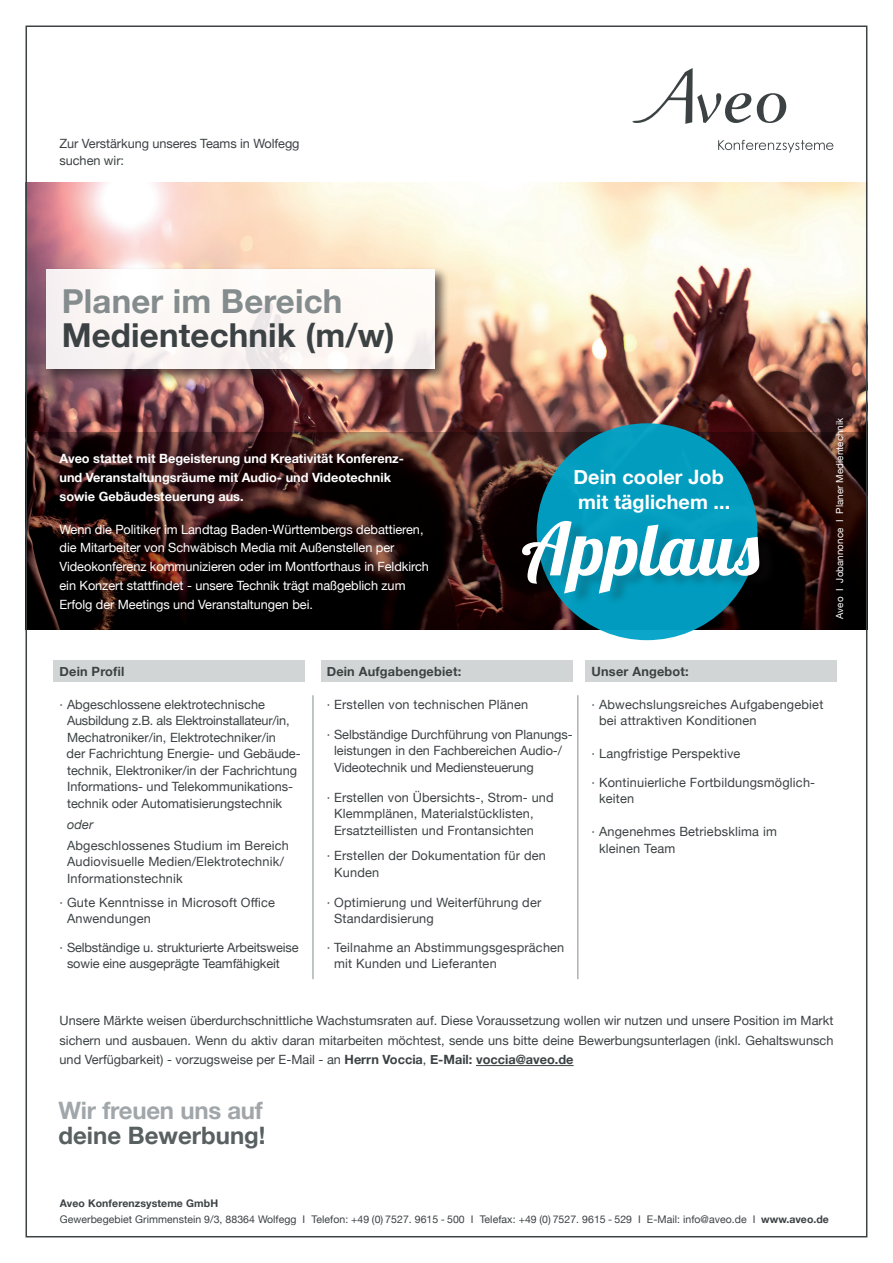
<style>
.page{position:relative;width:893px;height:1263px;background:#fff}
.page>*{position:absolute;margin:0;border:0;box-sizing:border-box;transform-origin:0 0}
.t1{font:72.6px "Lobster";letter-spacing:.01em;color:#fff}
.t2{font:700 33px "Helvetica Neue";letter-spacing:.005em;color:#3c4244}
.t3{font:700 33px "Helvetica Neue";letter-spacing:.005em;color:#848c8d}
.t4{font:700 24px "Helvetica Neue";letter-spacing:-.01em;color:#a0a6a9}
.t5{font:700 24px "Helvetica Neue";color:#596062}
.t6{font:700 19.8px "Helvetica Neue";letter-spacing:.005em;color:#fff}
.t7{font:12.75px/16.5px "Helvetica Neue";letter-spacing:.01em;color:#3c4244}
.t8{font:12.75px "Helvetica Neue";letter-spacing:-.005em;color:#fff}
.t9{font:700 12.75px "Helvetica Neue";color:#fff}
.t10{font:12.75px/16.5px "Helvetica Neue";letter-spacing:-.01em;color:#3c4244}
.t11{font:700 12.75px "Helvetica Neue";letter-spacing:.015em;color:#3c4244}
.t12{font:italic 12.75px "Helvetica Neue";color:#3c4244}
.t13{font:10.5px "Helvetica Neue";letter-spacing:.005em;color:#3c4244}
.t14{font:700 10.5px "Helvetica Neue";letter-spacing:.01em;color:#3c4244}
.t15{font:9.75px "Helvetica Neue";letter-spacing:.01em;color:#fff}
.s1{font-weight:700}
</style>
<div class="page">
<img style="left:29px;top:183px;width:835px;height:249px">
<div style="left:44px;top:266px;width:406px;height:118px;background:#231f20;opacity:.75"></div>
<div style="left:47px;top:269px;width:388px;height:100px;background:linear-gradient(to bottom,#fffcf9,#f7f1f0)"></div>
<div style="left:53px;top:660px;width:252px;height:21px;background:#d1d5d6"></div>
<div style="left:321px;top:660px;width:252px;height:21px;background:#d1d5d6"></div>
<div style="left:585px;top:660px;width:252px;height:21px;background:#d1d5d6"></div>
<hr style="left:476px;top:1065px;width:98px;height:1px;background:#3c4244">
<svg style="left:757px;top:93px;width:29px;height:30px"></svg>
<svg style="left:718px;top:140px;width:115px;height:13px"></svg>
<svg style="left:632px;top:68px;width:119px;height:56px"></svg>
<svg style="left:29px;top:432px;width:835px;height:197px;background:#210f0d"></svg>
<hr style="left:313px;top:695px;width:1px;height:284px;background:#848c8d">
<hr style="left:578px;top:695px;width:1px;height:284px;background:#848c8d">
<div style="left:537px;top:423px;width:220px;height:217px;background:#029cbe;border-radius:50%"></div>
<div style="left:527px;top:521px;width:250px;height:85px;background:#231f20;opacity:.21"></div>
<p class="t7" style="left:60px;top:136px;width:242px">Zur Verstärkung unseres Teams in Wolfegg</p>
<p class="t7" style="left:60px;top:153px;width:66px">suchen wir:</p>
<p class="t3" style="left:62px;top:275px;width:282px">Planer im Bereich</p>
<p class="t2" style="left:62px;top:309px;width:334px">Medientechnik (m/w)</p>
<p class="t9" style="left:60px;top:449px;width:346px">Aveo stattet mit Begeisterung und Kreativität Konferenz-</p>
<p class="t9" style="left:60px;top:467px;width:333px">und Veranstaltungsräume mit Audio- und Videotechnik</p>
<p class="t9" style="left:60px;top:486px;width:186px">sowie Gebäudesteuerung aus.</p>
<p class="t8" style="left:60px;top:520px;width:365px">Wenn die Politiker im Landtag Baden-Württembergs debattieren,</p>
<p class="t8" style="left:60px;top:539px;width:336px">die Mitarbeiter von Schwäbisch Media mit Außenstellen per</p>
<p class="t8" style="left:60px;top:557px;width:371px">Videokonferenz kommunizieren oder im Montforthaus in Feldkirch</p>
<p class="t8" style="left:60px;top:576px;width:347px">ein Konzert stattfindet - unsere Technik trägt maßgeblich zum</p>
<p class="t8" style="left:60px;top:595px;width:255px">Erfolg der Meetings und Veranstaltungen bei.</p>
<p class="t6" style="left:573px;top:461px;width:152px">Dein cooler Job</p>
<p class="t6" style="left:578px;top:486px;width:154px">mit täglichem ...</p>
<p class="t1" style="left:521px;top:503px;width:240px">Applaus</p>
<p class="t15" style="left:832px;top:619px;width:203px;rotate:-90deg">Aveo I Jobannonce I Planer Medientechnik</p>
<p class="t11" style="left:60px;top:661px;width:66px">Dein Profil</p>
<p class="t7" style="left:67px;top:696px;width:224px;text-indent:-8px">· Abgeschlossene elektrotechnische<br>Ausbildung z.B. als Elektroinstallateur/in,<br>Mechatroniker/in, Elektrotechniker/in</p>
<p class="t7" style="left:67px;top:746px;width:236px">der Fachrichtung Energie- und Gebäude&shy;technik, Elektroniker/in der Fachrichtung Informations- und Telekommunikations&shy;technik oder Automatisierungstechnik</p>
<p class="t12" style="left:67px;top:815px;width:28px">oder</p>
<p class="t7" style="left:67px;top:837px;width:223px">Abgeschlossenes Studium im Bereich<br>Audiovisuelle Medien/Elektrotechnik/<br>Informationstechnik</p>
<p class="t7" style="left:67px;top:894px;width:210px;text-indent:-8px">· Gute Kenntnisse in Microsoft Office<br>Anwendungen</p>
<p class="t10" style="left:67px;top:939px;width:233px;text-indent:-8px">· Selbständige u. strukturierte Arbeitsweise sowie eine ausgeprägte Teamfähigkeit</p>
<p class="t11" style="left:327px;top:661px;width:136px">Dein Aufgabengebiet:</p>
<p class="t7" style="left:327px;top:696px;width:203px">· Erstellen von technischen Plänen</p>
<p class="t7" style="left:334px;top:726px;width:240px;text-indent:-8px">· Selbständige Durchführung von Planungs&shy;leistungen in den Fachbereichen Audio-/<br>Videotechnik und Mediensteuerung</p>
<p class="t7" style="left:334px;top:789px;width:221px;text-indent:-8px">· Erstellen von Übersichts-, Strom- und<br>Klemmplänen, Materialstücklisten,</p>
<p class="t7" style="left:334px;top:822px;width:201px">Ersatzteillisten und Frontansichten</p>
<p class="t7" style="left:334px;top:848px;width:213px;text-indent:-8px">· Erstellen der Dokumentation für den<br>Kunden</p>
<p class="t7" style="left:334px;top:894px;width:209px;text-indent:-8px">· Optimierung und Weiterführung der<br>Standardisierung</p>
<p class="t7" style="left:334px;top:939px;width:232px;text-indent:-8px">· Teilnahme an Abstimmungsgesprächen mit Kunden und Lieferanten</p>
<p class="t11" style="left:592px;top:661px;width:99px">Unser Angebot:</p>
<p class="t7" style="left:599px;top:696px;width:226px;text-indent:-8px">· Abwechslungsreiches Aufgabengebiet bei attraktiven Konditionen</p>
<p class="t7" style="left:592px;top:746px;width:150px">· Langfristige Perspektive</p>
<p class="t7" style="left:599px;top:774px;width:218px;text-indent:-8px">· Kontinuierliche Fortbildungsmöglich&shy;keiten</p>
<p class="t7" style="left:592px;top:824px;width:187px">· Angenehmes Betriebsklima im</p>
<p class="t7" style="left:599px;top:840px;width:78px">kleinen Team</p>
<p class="t7" style="left:60px;top:1012px;width:775px;line-height:19.5px;text-align:justify">Unsere Märkte weisen überdurchschnittliche Wachstumsraten auf. Diese Voraussetzung wollen wir nutzen und unsere Position im Markt sichern und ausbauen. Wenn du aktiv daran mitarbeiten möchtest, sende uns bitte deine Bewerbungsunterlagen (inkl. Gehaltswunsch und Verfügbarkeit) - vorzugsweise per E-Mail - an <span class="s1">Herrn Voccia</span>, <span class="s1">E-Mail: voccia@aveo.de</span></p>
<p class="t4" style="left:59px;top:1091px;width:206px">Wir freuen uns auf</p>
<p class="t5" style="left:59px;top:1117px;width:209px">deine Bewerbung!</p>
<p class="t14" style="left:60px;top:1195px;width:160px">Aveo Konferenzsysteme GmbH</p>
<p class="t13" style="left:60px;top:1212px;width:771px">Gewerbegebiet Grimmenstein 9/3, 88364 Wolfegg I Telefon: +49 (0) 7527. 9615 - 500 I Telefax: +49 (0) 7527. 9615 - 529 I E-Mail: info@aveo.de I <span class="s1">www.aveo.de</span></p>
</div>
